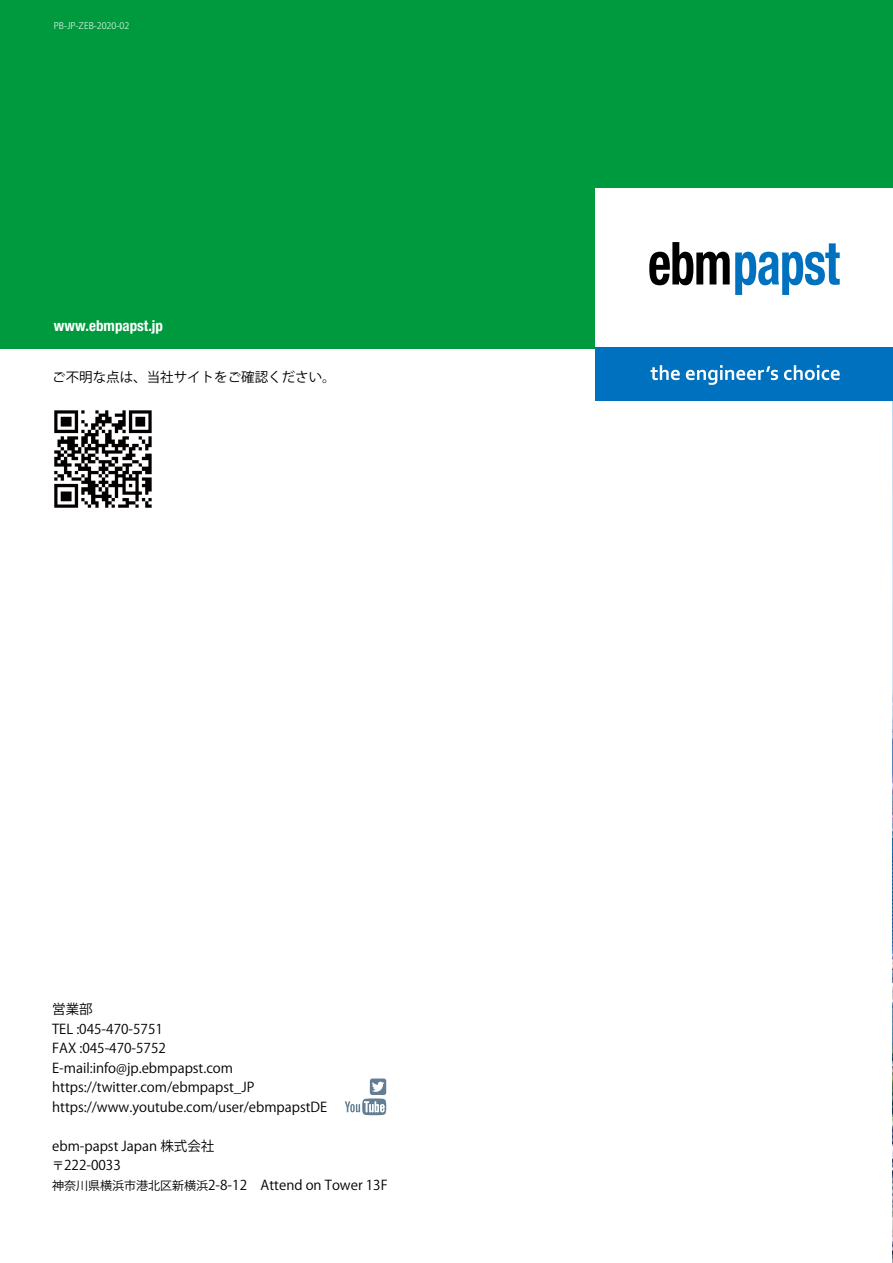
<style>
.page{position:relative;width:893px;height:1263px;background:#fff}
.page>*{position:absolute;margin:0;border:0;box-sizing:border-box;transform-origin:0 0}
.t1{font:700 condensed 15px "Helvetica Neue LT Pro";color:#fff}
.t2{font:13.5px/19.5px "Koz Go Pro";color:#000}
.t3{font:300 9px "Koz Go Pro";color:#fff}
.s1{font-size:12px}
</style>
<div class="page">
<img style="left:892px;top:330px;width:1px;height:933px">
<div style="left:0;top:0;width:893px;height:348px;background:#009a3e"></div>
<div style="left:595px;top:188px;width:298px;height:160px;background:#fff"></div>
<svg style="left:649px;top:242px;width:191px;height:53px"></svg>
<div style="left:595px;top:348px;width:298px;height:53px;background:#0071be"></div>
<svg style="left:650px;top:365px;width:30px;height:15px"></svg>
<svg style="left:686px;top:365px;width:92px;height:20px"></svg>
<svg style="left:784px;top:365px;width:56px;height:15px"></svg>
<img style="left:54px;top:410px;width:98px;height:98px">
<div style="left:370px;top:1078px;width:16px;height:17px;background:#637e94;border-radius:3px"></div>
<svg style="left:372px;top:1082px;width:12px;height:10px"></svg>
<svg style="left:345px;top:1098px;width:41px;height:17px"></svg>
<p class="t3" style="left:54px;top:20px;width:77px">PB-JP-ZEB-2020-02</p>
<p class="t1" style="left:54px;top:316px;width:111px">www.ebmpapst.jp</p>
<p class="t2" style="left:52px;top:367px;width:285px">ご不明な点は、当社サイトをご確認ください。</p>
<p class="t2" style="left:52px;top:1000px;width:277px">営業部<br>TEL :045-470-5751<br>FAX :045-470-5752<br>E-mail:info@jp.ebmpapst.com https://twitter.com/ebmpapst_JP https://www.youtube.com/user/ebmpapstDE</p>
<p class="t2" style="left:52px;top:1136px;width:337px">ebm-papst Japan 株式会社<br><span class="s1">〒</span>222-0033<br><span class="s1">神奈川県横浜市港北区新横浜</span>2-8-12　Attend on Tower 13F</p>
</div>
